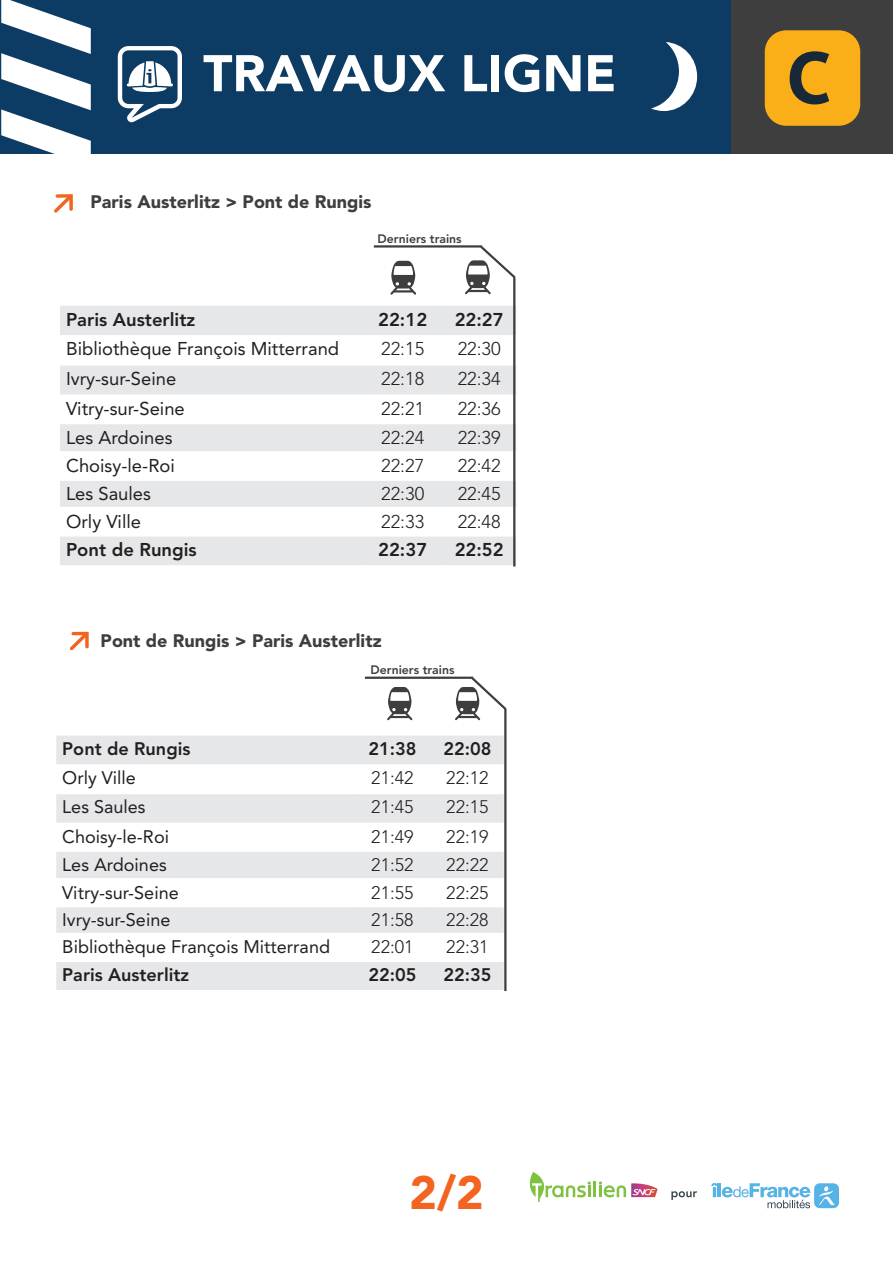
<style>
.page{position:relative;width:893px;height:1263px;background:#fff}
.page>*{position:absolute;margin:0;border:0;box-sizing:border-box;transform-origin:0 0}
._04-Ville_LIGHT{font:900 51px "Avenir LT Std";color:#fff}
.t1{font:900 46.5px "Avenir LT Std";color:#f36421}
.t2{font:18.45px "Avenir LT Std";color:#231f20}
.t3{font:300 18.45px "Avenir LT Std";color:#231f20}
.t4{font:800 18.45px "Avenir LT Std";color:#231f20}
.t5{font:18px "Avenir LT Std";color:#231f20}
.t6{font:300 18px "Avenir LT Std";color:#231f20}
.t7{font:900 18px "Avenir LT Std";color:#3e3e3f}
.t8{font:800 18px "Avenir LT Std";color:#231f20}
.t9{font:800 12.3px "Avenir LT Std";color:#3e3e3f}
</style>
<div class="page">
<div style="left:0;top:0;width:732px;height:153px;background:#0c3b63"></div>
<svg style="left:1px;top:0;width:90px;height:154px"></svg>
<svg style="left:118px;top:46px;width:64px;height:76px"></svg>
<div style="left:732px;top:0;width:161px;height:153px;background:#3e3e3f"></div>
<div style="left:765px;top:30px;width:95px;height:96px;background:#faaf18;border-radius:21px"></div>
<svg style="left:790px;top:51px;width:39px;height:53px"></svg>
<svg style="left:651px;top:42px;width:46px;height:69px"></svg>
<svg style="left:60px;top:306px;width:456px;height:261px"></svg>
<hr style="left:60px;top:394px;width:303px;height:2px;background:#fff">
<hr style="left:442px;top:394px;width:74px;height:2px;background:#fff">
<hr style="left:60px;top:423px;width:303px;height:1px;background:#fff">
<hr style="left:442px;top:423px;width:74px;height:1px;background:#fff">
<hr style="left:60px;top:451px;width:303px;height:2px;background:#fff">
<hr style="left:442px;top:451px;width:74px;height:2px;background:#fff">
<hr style="left:60px;top:479px;width:303px;height:2px;background:#fff">
<hr style="left:442px;top:479px;width:74px;height:2px;background:#fff">
<hr style="left:60px;top:507px;width:303px;height:1px;background:#fff">
<hr style="left:442px;top:507px;width:74px;height:1px;background:#fff">
<hr style="left:60px;top:535px;width:303px;height:2px;background:#fff">
<hr style="left:442px;top:535px;width:74px;height:2px;background:#fff">
<hr style="left:363px;top:394px;width:79px;height:2px;background:#fff">
<hr style="left:363px;top:423px;width:79px;height:1px;background:#fff">
<hr style="left:363px;top:451px;width:79px;height:2px;background:#fff">
<hr style="left:363px;top:479px;width:79px;height:2px;background:#fff">
<hr style="left:363px;top:507px;width:79px;height:1px;background:#fff">
<hr style="left:363px;top:535px;width:79px;height:2px;background:#fff">
<hr style="left:60px;top:364px;width:303px;height:2px;background:#fff">
<hr style="left:363px;top:364px;width:79px;height:2px;background:#fff">
<hr style="left:442px;top:364px;width:74px;height:2px;background:#fff">
<hr style="left:58px;top:565px;width:4px;height:29px;background:#fff">
<hr style="left:361px;top:565px;width:4px;height:29px;background:#fff">
<hr style="left:440px;top:565px;width:4px;height:29px;background:#fff">
<hr style="left:514px;top:565px;width:4px;height:29px;background:#fff">
<svg style="left:390px;top:261px;width:26px;height:34px"></svg>
<hr style="left:513px;top:277px;width:2px;height:289px;background:#3e3e3f">
<svg style="left:465px;top:245px;width:51px;height:49px"></svg>
<hr style="left:374px;top:245px;width:108px;height:3px;background:#3e3e3f">
<svg style="left:54px;top:194px;width:19px;height:19px"></svg>
<svg style="left:70px;top:632px;width:19px;height:18px"></svg>
<svg style="left:56px;top:735px;width:448px;height:255px"></svg>
<hr style="left:56px;top:823px;width:298px;height:1px;background:#fff">
<hr style="left:431px;top:823px;width:73px;height:1px;background:#fff">
<hr style="left:56px;top:850px;width:298px;height:2px;background:#fff">
<hr style="left:431px;top:850px;width:73px;height:2px;background:#fff">
<hr style="left:56px;top:878px;width:298px;height:2px;background:#fff">
<hr style="left:431px;top:878px;width:73px;height:2px;background:#fff">
<hr style="left:56px;top:906px;width:298px;height:1px;background:#fff">
<hr style="left:431px;top:906px;width:73px;height:1px;background:#fff">
<hr style="left:56px;top:933px;width:298px;height:1px;background:#fff">
<hr style="left:431px;top:933px;width:73px;height:1px;background:#fff">
<hr style="left:56px;top:960px;width:298px;height:2px;background:#fff">
<hr style="left:431px;top:960px;width:73px;height:2px;background:#fff">
<hr style="left:354px;top:823px;width:77px;height:1px;background:#fff">
<hr style="left:354px;top:850px;width:77px;height:2px;background:#fff">
<hr style="left:354px;top:878px;width:77px;height:2px;background:#fff">
<hr style="left:354px;top:906px;width:77px;height:1px;background:#fff">
<hr style="left:354px;top:933px;width:77px;height:1px;background:#fff">
<hr style="left:354px;top:960px;width:77px;height:2px;background:#fff">
<hr style="left:56px;top:793px;width:298px;height:1px;background:#fff">
<hr style="left:354px;top:793px;width:77px;height:1px;background:#fff">
<hr style="left:431px;top:793px;width:73px;height:1px;background:#fff">
<svg style="left:387px;top:687px;width:25px;height:33px"></svg>
<hr style="left:504px;top:709px;width:2px;height:282px;background:#3e3e3f">
<svg style="left:455px;top:676px;width:52px;height:44px"></svg>
<hr style="left:365px;top:677px;width:108px;height:2px;background:#3e3e3f">
<svg style="left:671px;top:1191px;width:26px;height:9px"></svg>
<svg style="left:711px;top:1183px;width:99px;height:25px"></svg>
<div style="left:814px;top:1183px;width:25px;height:25px;background:#55b3e5;border-radius:6px"></div>
<svg style="left:819px;top:1186px;width:16px;height:19px"></svg>
<svg style="left:529px;top:1172px;width:129px;height:30px"></svg>
<p class="_04-Ville_LIGHT" style="left:203px;top:43px;width:415px">TRAVAUX LIGNE</p>
<p class="t7" style="left:91px;top:191px;width:282px">Paris Austerlitz &gt; Pont de Rungis</p>
<p class="t9" style="left:378px;top:231px;width:86px">Derniers trains</p>
<p class="t4" style="left:66px;top:308px;width:131px">Paris Austerlitz</p>
<p class="t4" style="left:378px;top:308px;width:51px">22:12</p>
<p class="t4" style="left:455px;top:308px;width:51px">22:27</p>
<p class="t2" style="left:66px;top:338px;width:275px">Bibliothèque François Mitterrand</p>
<p class="t3" style="left:381px;top:338px;width:45px">22:15</p>
<p class="t3" style="left:458px;top:338px;width:45px">22:30</p>
<p class="t2" style="left:66px;top:368px;width:112px">Ivry-sur-Seine</p>
<p class="t3" style="left:381px;top:368px;width:45px">22:18</p>
<p class="t3" style="left:458px;top:368px;width:45px">22:34</p>
<p class="t2" style="left:66px;top:398px;width:120px">Vitry-sur-Seine</p>
<p class="t3" style="left:381px;top:398px;width:45px">22:21</p>
<p class="t3" style="left:458px;top:398px;width:45px">22:36</p>
<p class="t2" style="left:66px;top:426px;width:108px">Les Ardoines</p>
<p class="t3" style="left:381px;top:426px;width:45px">22:24</p>
<p class="t3" style="left:458px;top:426px;width:45px">22:39</p>
<p class="t2" style="left:66px;top:455px;width:110px">Choisy-le-Roi</p>
<p class="t3" style="left:381px;top:455px;width:45px">22:27</p>
<p class="t3" style="left:458px;top:455px;width:45px">22:42</p>
<p class="t2" style="left:66px;top:483px;width:87px">Les Saules</p>
<p class="t3" style="left:381px;top:483px;width:45px">22:30</p>
<p class="t3" style="left:458px;top:483px;width:45px">22:45</p>
<p class="t2" style="left:66px;top:511px;width:77px">Orly Ville</p>
<p class="t3" style="left:381px;top:510px;width:45px">22:33</p>
<p class="t3" style="left:458px;top:510px;width:45px">22:48</p>
<p class="t4" style="left:66px;top:539px;width:132px">Pont de Rungis</p>
<p class="t4" style="left:378px;top:539px;width:51px">22:37</p>
<p class="t4" style="left:455px;top:539px;width:51px">22:52</p>
<p class="t7" style="left:101px;top:630px;width:282px">Pont de Rungis &gt; Paris Austerlitz</p>
<p class="t9" style="left:370px;top:662px;width:86px">Derniers trains</p>
<p class="t8" style="left:62px;top:738px;width:130px">Pont de Rungis</p>
<p class="t8" style="left:368px;top:738px;width:50px">21:38</p>
<p class="t8" style="left:443px;top:738px;width:50px">22:08</p>
<p class="t5" style="left:62px;top:767px;width:75px">Orly Ville</p>
<p class="t6" style="left:371px;top:767px;width:44px">21:42</p>
<p class="t6" style="left:446px;top:767px;width:44px">22:12</p>
<p class="t5" style="left:62px;top:796px;width:85px">Les Saules</p>
<p class="t6" style="left:371px;top:796px;width:44px">21:45</p>
<p class="t6" style="left:446px;top:796px;width:44px">22:15</p>
<p class="t5" style="left:62px;top:826px;width:108px">Choisy-le-Roi</p>
<p class="t6" style="left:371px;top:826px;width:44px">21:49</p>
<p class="t6" style="left:446px;top:826px;width:44px">22:19</p>
<p class="t5" style="left:62px;top:854px;width:106px">Les Ardoines</p>
<p class="t6" style="left:371px;top:854px;width:44px">21:52</p>
<p class="t6" style="left:446px;top:854px;width:44px">22:22</p>
<p class="t5" style="left:62px;top:882px;width:118px">Vitry-sur-Seine</p>
<p class="t6" style="left:371px;top:882px;width:44px">21:55</p>
<p class="t6" style="left:446px;top:882px;width:44px">22:25</p>
<p class="t5" style="left:62px;top:909px;width:110px">Ivry-sur-Seine</p>
<p class="t6" style="left:371px;top:909px;width:44px">21:58</p>
<p class="t6" style="left:446px;top:909px;width:44px">22:28</p>
<p class="t5" style="left:62px;top:936px;width:269px">Bibliothèque François Mitterrand</p>
<p class="t6" style="left:371px;top:936px;width:44px">22:01</p>
<p class="t6" style="left:446px;top:936px;width:44px">22:31</p>
<p class="t8" style="left:62px;top:964px;width:128px">Paris Austerlitz</p>
<p class="t8" style="left:368px;top:964px;width:50px">22:05</p>
<p class="t8" style="left:443px;top:964px;width:50px">22:35</p>
<p class="t1" style="left:410px;top:1165px;width:75px">2/2</p>
</div>
